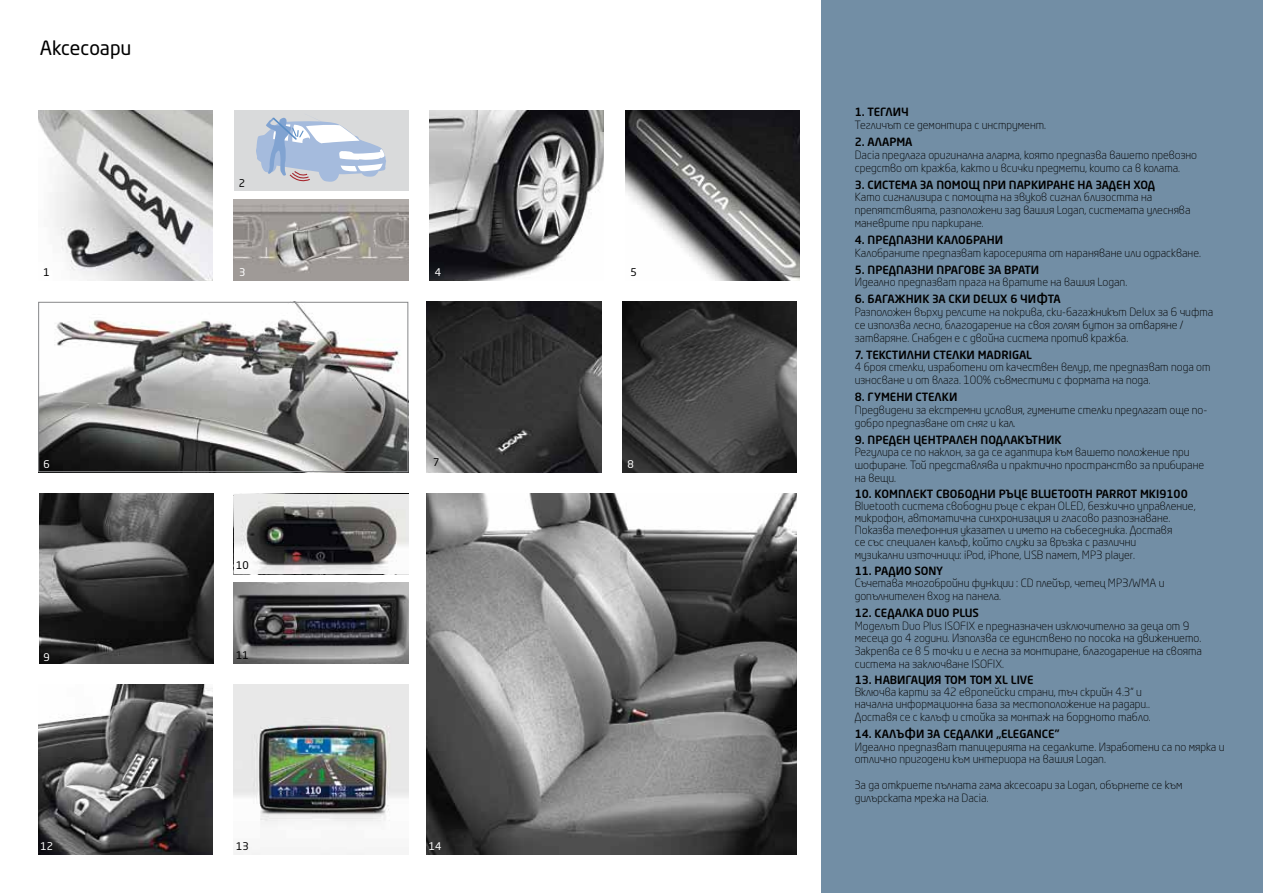
<style>
.page{position:relative;width:1263px;height:893px;background:#fff}
.page>*{position:absolute;margin:0;border:0;box-sizing:border-box;transform-origin:0 0}
.t1{font:19.5px "Neo Tech Bg";color:#000}
.t2{font:300 11.25px/12.8px "Neo Tech Bg";color:#000}
.t3{font:500 11.25px "Neo Tech Bg";color:#000}
.t4{font:10.5px "Neo Tech Bg";color:#000}
.t5{font:10.5px "Neo Tech Bg";color:#fff}
</style>
<div class="page">
<img style="left:429px;top:111px;width:175px;height:170px">
<img style="left:40px;top:304px;width:366px;height:166px">
<div style="left:38px;top:302px;width:370px;height:170px;border:1px solid #87888a"></div>
<div style="left:821px;top:0;width:442px;height:893px;background:#728ea5"></div>
<div style="left:234px;top:111px;width:174px;height:80px;background:#d9dadb"></div>
<svg style="left:256px;top:117px;width:130px;height:65px"></svg>
<img style="left:234px;top:200px;width:174px;height:81px">
<img style="left:38px;top:111px;width:175px;height:170px">
<img style="left:234px;top:583px;width:174px;height:80px">
<img style="left:39px;top:493px;width:175px;height:170px">
<img style="left:625px;top:111px;width:174px;height:170px">
<img style="left:427px;top:302px;width:174px;height:170px">
<img style="left:38px;top:685px;width:175px;height:170px">
<img style="left:622px;top:302px;width:175px;height:170px">
<img style="left:234px;top:685px;width:174px;height:170px">
<img style="left:427px;top:493px;width:370px;height:362px">
<img style="left:234px;top:494px;width:174px;height:80px">
<h1 class="t1" style="left:40px;top:36px;width:93px">Аксесоари</h1>
<p class="t4" style="left:239px;top:177px;width:8px">2</p>
<p class="t4" style="left:44px;top:266px;width:8px">1</p>
<p class="t5" style="left:239px;top:266px;width:8px">3</p>
<p class="t5" style="left:435px;top:266px;width:8px">4</p>
<p class="t4" style="left:630px;top:266px;width:8px">5</p>
<p class="t5" style="left:44px;top:457px;width:8px">6</p>
<p class="t4" style="left:433px;top:456px;width:8px">7</p>
<p class="t5" style="left:628px;top:457px;width:8px">8</p>
<p class="t4" style="left:236px;top:559px;width:14px">10</p>
<p class="t5" style="left:44px;top:650px;width:8px">9</p>
<p class="t4" style="left:236px;top:649px;width:14px">11</p>
<p class="t5" style="left:40px;top:840px;width:14px">12</p>
<p class="t5" style="left:429px;top:840px;width:14px">14</p>
<p class="t4" style="left:236px;top:840px;width:14px">13</p>
<p class="t3" style="left:855px;top:106px;width:56px">1. ТЕГЛИЧ</p>
<p class="t2" style="left:855px;top:118px;width:193px">Тегличът се демонтира с инструмент.</p>
<p class="t3" style="left:855px;top:135px;width:59px">2. АЛАРМА</p>
<p class="t2" style="left:855px;top:148px;width:344px">Dacia предлага оригинална аларма, която предпазва вашето превозно средство от кражба, както и всички предмети, които са в колата.</p>
<p class="t3" style="left:855px;top:178px;width:99px">3. СИСТЕМА ЗА ПОМО</p>
<p class="t3" style="left:968px;top:178px;width:188px">Щ ПРИ ПАРКИРАНЕ НА ЗАДЕН ХОД</p>
<p class="t2" style="left:855px;top:191px;width:337px">Като сигнализира с помощта на звуков сигнал близостта на препятствията, разположени зад вашия Logan, системата улеснява маневрите при паркиране.</p>
<p class="t3" style="left:855px;top:233px;width:36px">4. ПРЕДП</p>
<p class="t3" style="left:904px;top:233px;width:101px">АЗНИ КАЛОБ РАНИ</p>
<p class="t2" style="left:855px;top:246px;width:348px">Калобраните предпазват каросерията от нараняване или одраскване.</p>
<p class="t3" style="left:855px;top:263px;width:36px">5. ПРЕДП</p>
<p class="t3" style="left:904px;top:263px;width:62px">АЗНИ ПРАГОВЕ</p>
<p class="t3" style="left:988px;top:263px;width:52px">ЗА ВРАТИ</p>
<p class="t2" style="left:855px;top:276px;width:274px">Идеално предпазват прага на вратите на вашия Logan.</p>
<p class="t3" style="left:855px;top:293px;width:207px">6. БАГАЖНИК ЗА СКИ DELUX 6 ЧИФТА</p>
<p class="t2" style="left:855px;top:305px;width:360px">Разположен върху релсите на покрива, ски-багажникът Delux за 6 чифта се използва лесно, благодарение на своя голям бутон за отваряне / затваряне. Снабден е с двойна система против кражба.</p>
<p class="t3" style="left:855px;top:348px;width:25px">7. ТЕКСТ</p>
<p class="t3" style="left:898px;top:348px;width:134px">ИЛНИ СТЕЛКИ MADRIGAL</p>
<p class="t2" style="left:855px;top:361px;width:357px">4 броя стелки, изработени от качествен велур, те предпазват пода от износване и от влага. 100% съвместими с формата на пода.</p>
<p class="t3" style="left:855px;top:390px;width:28px">8. ГУМЕ</p>
<p class="t3" style="left:896px;top:390px;width:62px">НИ СТЕЛКИ</p>
<p class="t2" style="left:855px;top:403px;width:354px">Предвидени за екстремни условия, гумените стелки предлагат още по&shy;добро предпазване от сняг и кал.</p>
<p class="t3" style="left:855px;top:433px;width:134px">9. ПРЕДЕ Н ЦЕНТРАЛЕН ПОД</p>
<p class="t3" style="left:1003px;top:433px;width:59px">ЛАКЪТНИК</p>
<p class="t2" style="left:855px;top:446px;width:351px">Регулира се по наклон, за да се адаптира към вашето положение при шофиране. Той представлява и практично пространство за прибиране на вещи.</p>
<p class="t3" style="left:855px;top:487px;width:36px">10. КОМП</p>
<p class="t3" style="left:906px;top:487px;width:15px">ЛЕКТ</p>
<p class="t3" style="left:936px;top:487px;width:9px">СВОБОД</p>
<p class="t3" style="left:979px;top:487px;width:210px">НИ РЪЦЕ BLU ETOOTH PARROT MKI9100</p>
<p class="t2" style="left:855px;top:500px;width:342px;line-height:12.1px">Bluetooth система свободни ръце с екран OLED, безжично управление, микрофон, автоматична синхронизация и гласово разпознаване.<br>Показва телефонния указател и името на събеседника. Доставя<br>се със специален калъф, който служи за връзка с различни<br>музикални източници: iPod, iPhone, USB памет, MP3 player.</p>
<p class="t3" style="left:855px;top:564px;width:90px">11. РАДИО SONY</p>
<p class="t2" style="left:855px;top:576px;width:311px">Съчетава многобройни функции : CD плейър, четец MP3/WMA и допълнителен вход на панела.</p>
<p class="t3" style="left:855px;top:606px;width:126px">12. СЕДАЛКА DUO PLUS</p>
<p class="t2" style="left:855px;top:619px;width:349px">Моделът Duo Plus ISOFIX е предназначен изключително за деца от 9 месеца до 4 години. Използва се единствено по посока на движението.<br>Закрепва се в 5 точки и е лесна за монтиране, благодарение на своята система на заключване ISOFIX.</p>
<p class="t3" style="left:855px;top:673px;width:180px">13. НАВИГАЦИЯ TOM TOM XL LIVE</p>
<p class="t2" style="left:855px;top:686px;width:297px;line-height:12.3px">Включва карти за 42 европейски страни, тъч скрийн 4.3” и начална информационна база за местоположение на радари..<br>Доставя се с калъф и стойка за монтаж на бордното табло.</p>
<p class="t3" style="left:855px;top:727px;width:166px">14. КАЛЪФИ ЗА СЕДАЛКИ „ELEGA</p>
<p class="t3" style="left:1034px;top:727px;width:27px">NCE”</p>
<p class="t2" style="left:855px;top:740px;width:371px">Идеално предпазват тапицерията на седалките. Изработени са по мярка и отлично пригодени към интериора на вашия Logan.</p>
<p class="t2" style="left:855px;top:778px;width:329px">За да oткриете пълната гама аксесоари за Logan, обърнете се към дилърската мрежа на Dacia.</p>
</div>
